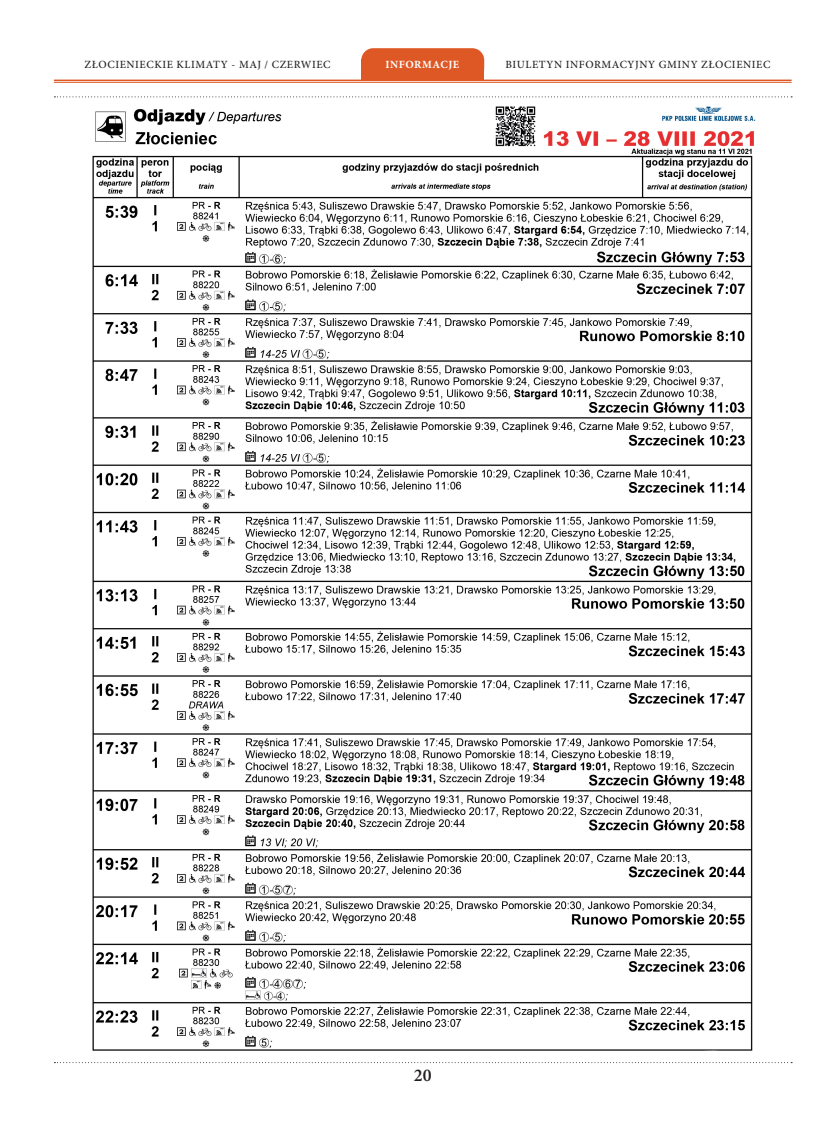
<style>
.page{position:relative;width:820px;height:1134px;background:#fff}
.page>*{position:absolute;margin:0;border:0;box-sizing:border-box;transform-origin:0 0}
.numery{font:600 18px "Minion Pro";color:#231f20}
.naglowek{font:500 11px "Minion Pro";letter-spacing:.05em;color:#231f20}
.naglowek_srodek{font:700 11px "Minion Pro";letter-spacing:.05em;color:#fff}
</style>
<div class="page">
<svg style="left:54px;top:1062px;width:737px;height:1px"></svg>
<svg style="left:54px;top:96px;width:737px;height:1px"></svg>
<hr style="left:54px;top:80px;width:737px;height:1px;background:#de5826">
<hr style="left:54px;top:82px;width:737px;height:1px;background:#de5826">
<div style="left:361px;top:60px;width:123px;height:20px;background:#de5826"></div>
<div style="left:361px;top:48px;width:123px;height:32px;background:#de5826;border-radius:12px"></div>
<img style="left:92px;top:106px;width:664px;height:945px">
<p class="naglowek" style="left:85px;top:57px;width:247px">ZŁOCIENIECKIE KLIMATY - MAJ / CZERWIEC</p>
<p class="naglowek_srodek" style="left:385px;top:57px;width:75px">INFORMACJE</p>
<p class="naglowek" style="left:505px;top:57px;width:266px">BIULETYN INFORMACYJNY GMINY ZŁOCIENIEC</p>
<p class="numery" style="left:413px;top:1063px;width:19px">20</p>
</div>
